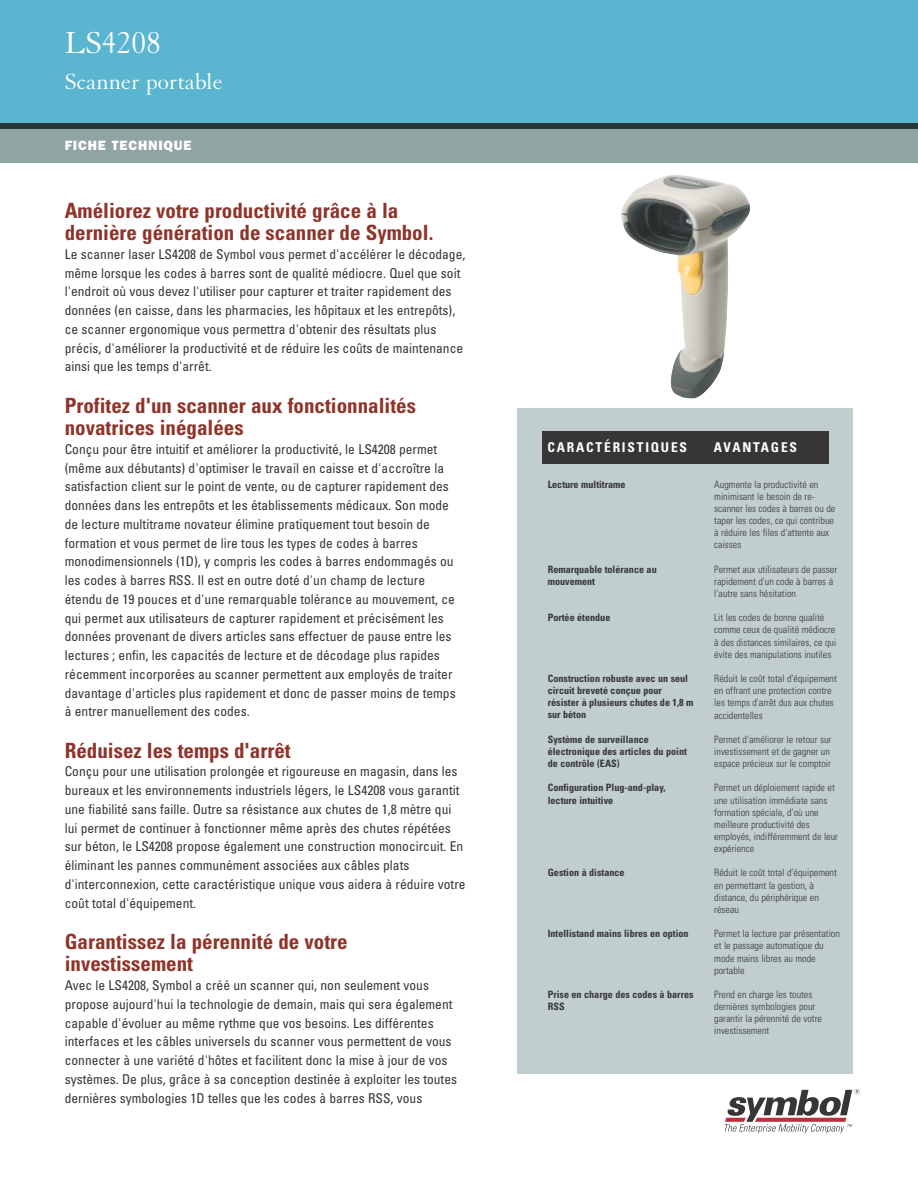
<style>
.page{position:relative;width:918px;height:1188px;background:#fff}
.page>*{position:absolute;margin:0;border:0;box-sizing:border-box;transform-origin:0 0}
.t1{font:33px "Granjon";color:#fff}
.t2{font:24px "Granjon";color:#fff}
.t3{font:700 condensed 21px/22.5px "Univers";color:#8e342a}
.t4{font:condensed 13.5px/18.8px "Univers";color:#373535}
.t5{font:700 condensed 13.5px "Univers";letter-spacing:.135em;color:#fff}
.t6{font:800 13.5px "Franklin Gothic";letter-spacing:.06em;color:#fff}
.t7{font:300 condensed 10.2px/12.1px "Univers";color:#373535}
.t8{font:700 condensed 10.2px/12.1px "Univers";color:#373535}
</style>
<div class="page">
<div style="left:518px;top:408px;width:335px;height:665px;background:#c1cecf"></div>
<div style="left:0;top:0;width:918px;height:123px;background:#59b5d0"></div>
<div style="left:542px;top:431px;width:287px;height:33px;background:#373535"></div>
<div style="left:0;top:128px;width:918px;height:34px;background:#90a4a4"></div>
<div style="left:0;top:123px;width:918px;height:5px;background:#263834"></div>
<svg style="left:725px;top:1089px;width:135px;height:44px"></svg>
<img style="left:621px;top:174px;width:130px;height:225px">
<h1 class="t1" style="left:65px;top:31px;width:97px">LS4208</h1>
<h2 class="t2" style="left:65px;top:73px;width:159px">Scanner portable</h2>
<p class="t6" style="left:65px;top:140px;width:128px">FICHE TECHNIQUE</p>
<h3 class="t3" style="left:65px;top:201px;width:370px">Améliorez votre productivité grâce à la dernière génération de scanner de Symbol.</h3>
<p class="t4" style="left:65px;top:246px;width:402px">Le scanner laser LS4208 de Symbol vous permet d'accélérer le décodage, même lorsque les codes à barres sont de qualité médiocre. Quel que soit l'endroit où vous devez l'utiliser pour capturer et traiter rapidement des données (en caisse, dans les pharmacies, les hôpitaux et les entrepôts), ce scanner ergonomique vous permettra d'obtenir des résultats plus précis, d'améliorer la productivité et de réduire les coûts de maintenance ainsi que les temps d'arrêt.</p>
<h3 class="t3" style="left:65px;top:396px;width:353px">Profitez d'un scanner aux fonctionnalités novatrices inégalées</h3>
<p class="t4" style="left:65px;top:441px;width:392px">Conçu pour être intuitif et améliorer la productivité, le LS4208 permet (même aux débutants) d'optimiser le travail en caisse et d'accroître la satisfaction client sur le point de vente, ou de capturer rapidement des données dans les entrepôts et les établissements médicaux. Son mode de lecture multitrame novateur élimine pratiquement tout besoin de formation et vous permet de lire tous les types de codes à barres monodimensionnels (1D), y compris les codes à barres endommagés ou les codes à barres RSS. Il est en outre doté d'un champ de lecture étendu de 19 pouces et d'une remarquable tolérance au mouvement, ce qui permet aux utilisateurs de capturer rapidement et précisément les données provenant de divers articles sans effectuer de pause entre les lectures ; enfin, les capacités de lecture et de décodage plus rapides récemment incorporées au scanner permettent aux employés de traiter davantage d'articles plus rapidement et donc de passer moins de temps à entrer manuellement des codes.</p>
<h3 class="t3" style="left:65px;top:741px;width:227px">Réduisez les temps d'arrêt</h3>
<p class="t4" style="left:65px;top:763px;width:402px">Conçu pour une utilisation prolongée et rigoureuse en magasin, dans les bureaux et les environnements industriels légers, le LS4208 vous garantit une fiabilité sans faille. Outre sa résistance aux chutes de 1,8 mètre qui lui permet de continuer à fonctionner même après des chutes répétées sur béton, le LS4208 propose également une construction monocircuit. En éliminant les pannes communément associées aux câbles plats d'interconnexion, cette caractéristique unique vous aidera à réduire votre coût total d'équipement.</p>
<h3 class="t3" style="left:65px;top:932px;width:284px">Garantissez la pérennité de votre investissement</h3>
<p class="t4" style="left:65px;top:977px;width:394px">Avec le LS4208, Symbol a créé un scanner qui, non seulement vous propose aujourd'hui la technologie de demain, mais qui sera également capable d'évoluer au même rythme que vos besoins. Les différentes interfaces et les câbles universels du scanner vous permettent de vous connecter à une variété d'hôtes et facilitent donc la mise à jour de vos systèmes. De plus, grâce à sa conception destinée à exploiter les toutes dernières symbologies 1D telles que les codes à barres RSS, vous</p>
<p class="t5" style="left:548px;top:443px;width:141px">CARACTÉRISTIQUES</p>
<p class="t5" style="left:714px;top:443px;width:85px">AVANTAGES</p>
<p class="t7" style="left:714px;top:479px;width:123px">Augmente la productivité en minimisant le besoin de re&shy;scanner les codes à barres ou de taper les codes, ce qui contribue à réduire les files d'attente aux caisses</p>
<p class="t7" style="left:714px;top:564px;width:124px">Permet aux utilisateurs de passer rapidement d'un code à barres à l'autre sans hésitation</p>
<p class="t7" style="left:714px;top:613px;width:123px">Lit les codes de bonne qualité comme ceux de qualité médiocre à des distances similaires, ce qui évite des manipulations inutiles</p>
<p class="t7" style="left:714px;top:673px;width:124px">Réduit le coût total d'équipement en offrant une protection contre les temps d'arrêt dus aux chutes accidentelles</p>
<p class="t7" style="left:714px;top:734px;width:119px">Permet d'améliorer le retour sur investissement et de gagner un espace précieux sur le comptoir</p>
<p class="t7" style="left:714px;top:783px;width:125px">Permet un déploiement rapide et une utilisation immédiate sans formation spéciale, d'où une meilleure productivité des employés, indifféremment de leur expérience</p>
<p class="t7" style="left:714px;top:868px;width:124px">Réduit le coût total d'équipement en permettant la gestion, à distance, du périphérique en réseau</p>
<p class="t7" style="left:714px;top:929px;width:127px">Permet la lecture par présentation et le passage automatique du mode mains libres au mode portable</p>
<p class="t7" style="left:714px;top:989px;width:109px">Prend en charge les toutes dernières symbologies pour garantir la pérennité de votre investissement</p>
<p class="t8" style="left:548px;top:479px;width:79px">Lecture multitrame</p>
<p class="t8" style="left:548px;top:564px;width:110px">Remarquable tolérance au mouvement</p>
<p class="t8" style="left:548px;top:613px;width:64px">Portée étendue</p>
<p class="t8" style="left:548px;top:673px;width:147px">Construction robuste avec un seul circuit breveté conçue pour résister à plusieurs chutes de 1,8 m sur béton</p>
<p class="t8" style="left:548px;top:734px;width:141px">Système de surveillance électronique des articles du point de contrôle (EAS)</p>
<p class="t8" style="left:548px;top:783px;width:119px">Configuration Plug-and-play, lecture intuitive</p>
<p class="t8" style="left:548px;top:868px;width:78px">Gestion à distance</p>
<p class="t8" style="left:548px;top:929px;width:142px">Intellistand mains libres en option</p>
<p class="t8" style="left:548px;top:989px;width:147px">Prise en charge des codes à barres<br>RSS</p>
</div>
